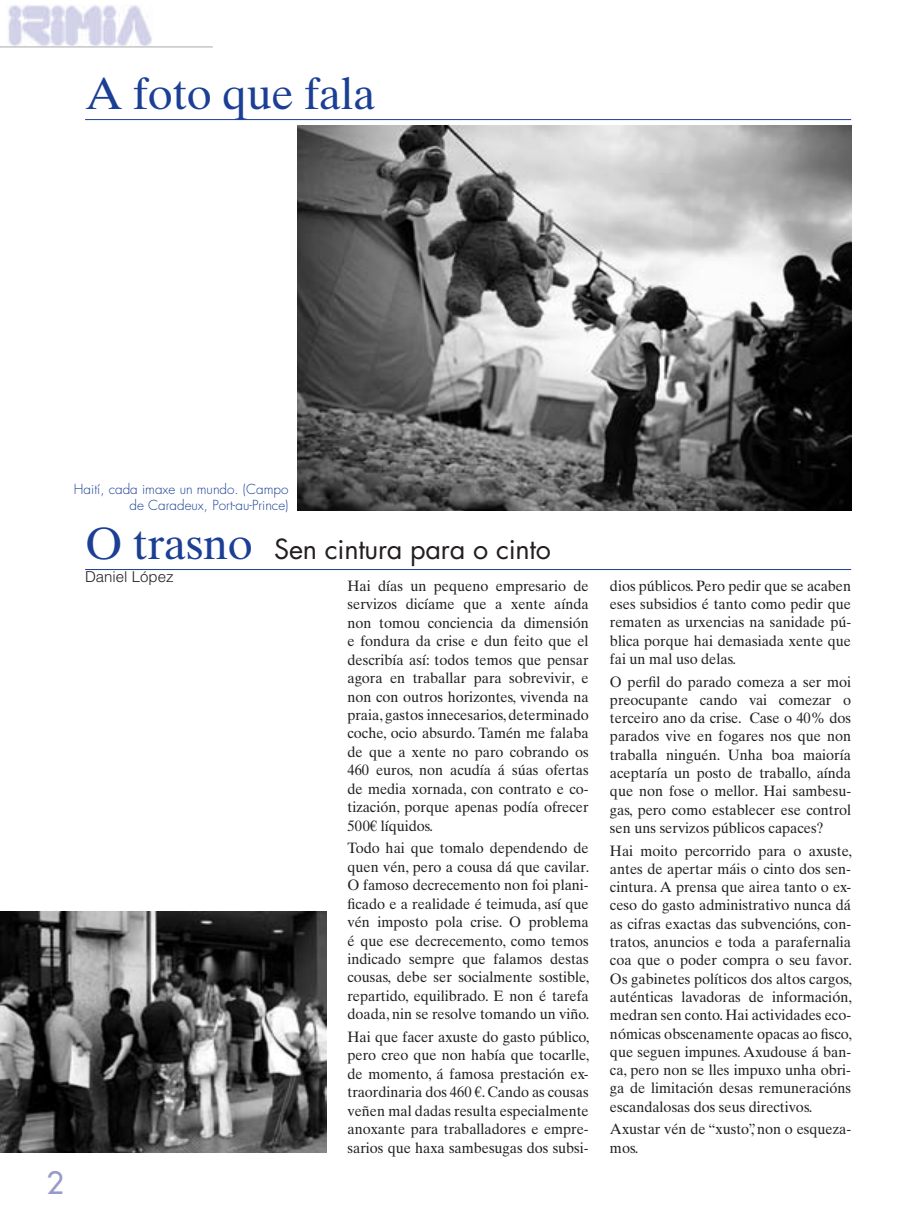
<style>
.page{position:relative;width:915px;height:1212px;background:#fff}
.page>*{position:absolute;margin:0;border:0;box-sizing:border-box;transform-origin:0 0}
.t1{font:45px "Times Ten LT Std";letter-spacing:-.01em;color:#1b3f94}
.t2{font:500 30px "Futura Std";color:#979aca}
.t3{font:27px "Futura Std";letter-spacing:-.01em;color:#231f20}
.t4{font:15px/18.5px "Times Ten LT Std";color:#231f20;text-align:justify;scale:.96 1}
.t5{font:300 15px "Helvetica LT Std";color:#231f20}
.t6{font:300 13.5px/16.2px "Futura Std";color:#1b3f94;text-align:right}
.s1{font-family:"Times Ten LT Std";font-size:45px;color:#1b3f94}
</style>
<div class="page">
<img style="left:8px;top:5px;width:144px;height:41px">
<hr style="left:0;top:47px;width:213px;height:1px;background:#a8a9ad">
<hr style="left:85px;top:569px;width:765px;height:1px;background:#1b3f94">
<img style="left:298px;top:126px;width:552px;height:384px">
<img style="left:0;top:912px;width:326px;height:240px">
<hr style="left:85px;top:119px;width:765px;height:1px;background:#1b3f94">
<h1 class="t1" style="left:85px;top:67px;width:292px">A foto que fala</h1>
<h2 class="t2" style="left:46px;top:1164px;width:19px">2</h2>
<p class="t6" style="left:74px;top:481px;width:216px">Haití, cada imaxe un mundo. (Campo de Caradeux, Port-au-Prince)</p>
<h3 class="t3" style="left:85px;top:531px;width:467px"><span class="s1">O trasno</span> Sen cintura para o cinto</h3>
<p class="t5" style="left:85px;top:567px;width:90px">Daniel López</p>
<p class="t4" style="left:347px;top:576px;width:252px">Hai días un pequeno empresario de servizos dicíame que a xente aínda non tomou conciencia da dimensión e fondura da crise e dun feito que el describía así: todos temos que pensar agora en traballar para sobrevivir, e non con outros horizontes, vivenda na praia, gastos innecesarios, determinado coche, ocio absurdo. Tamén me falaba de que a xente no paro cobrando os 460 euros, non acudía á súas ofertas de media xornada, con contrato e co&shy;tización, porque apenas podía ofrecer 500€ líquidos.</p>
<p class="t4" style="left:347px;top:839px;width:253px">Todo hai que tomalo dependendo de quen vén, pero a cousa dá que cavilar.<br>O famoso decrecemento non foi plani&shy;ficado e a realidade é teimuda, así que vén imposto pola crise. O problema é que ese decrecemento, como temos indicado sempre que falamos destas cousas, debe ser socialmente sostible, repartido, equilibrado. E non é tarefa doada, nin se resolve tomando un viño.</p>
<p class="t4" style="left:347px;top:1027px;width:253px">Hai que facer axuste do gasto público, pero creo que non había que tocarlle, de momento, á famosa prestación ex&shy;traordinaria dos 460 €. Cando as cousas veñen mal dadas resulta especialmente anoxante para traballadores e empre&shy;sarios que haxa sambesugas dos subsi-</p>
<p class="t4" style="left:609px;top:576px;width:252px">dios públicos. Pero pedir que se acaben eses subsidios é tanto como pedir que rematen as urxencias na sanidade pú&shy;blica porque hai demasiada xente que fai un mal uso delas.</p>
<p class="t4" style="left:609px;top:672px;width:253px">O perfil do parado comeza a ser moi preocupante cando vai comezar o terceiro ano da crise. Case o 40% dos parados vive en fogares nos que non traballa ninguén. Unha boa maioría aceptaría un posto de traballo, aínda que non fose o mellor. Hai sambesu&shy;gas, pero como establecer ese control sen uns servizos públicos capaces?</p>
<p class="t4" style="left:609px;top:841px;width:253px">Hai moito percorrido para o axuste, antes de apertar máis o cinto dos sen&shy;cintura. A prensa que airea tanto o ex&shy;ceso do gasto administrativo nunca dá as cifras exactas das subvencións, con&shy;tratos, anuncios e toda a parafernalia coa que o poder compra o seu favor.<br>Os gabinetes políticos dos altos cargos, auténticas lavadoras de información, medran sen conto. Hai actividades eco&shy;nómicas obscenamente opacas ao fisco, que seguen impunes. Axudouse á ban&shy;ca, pero non se lles impuxo unha obri&shy;ga de limitación desas remuneracións escandalosas dos seus directivos.</p>
<p class="t4" style="left:609px;top:1120px;width:252px">Axustar vén de “xusto”, non o esqueza&shy;mos.</p>
</div>
